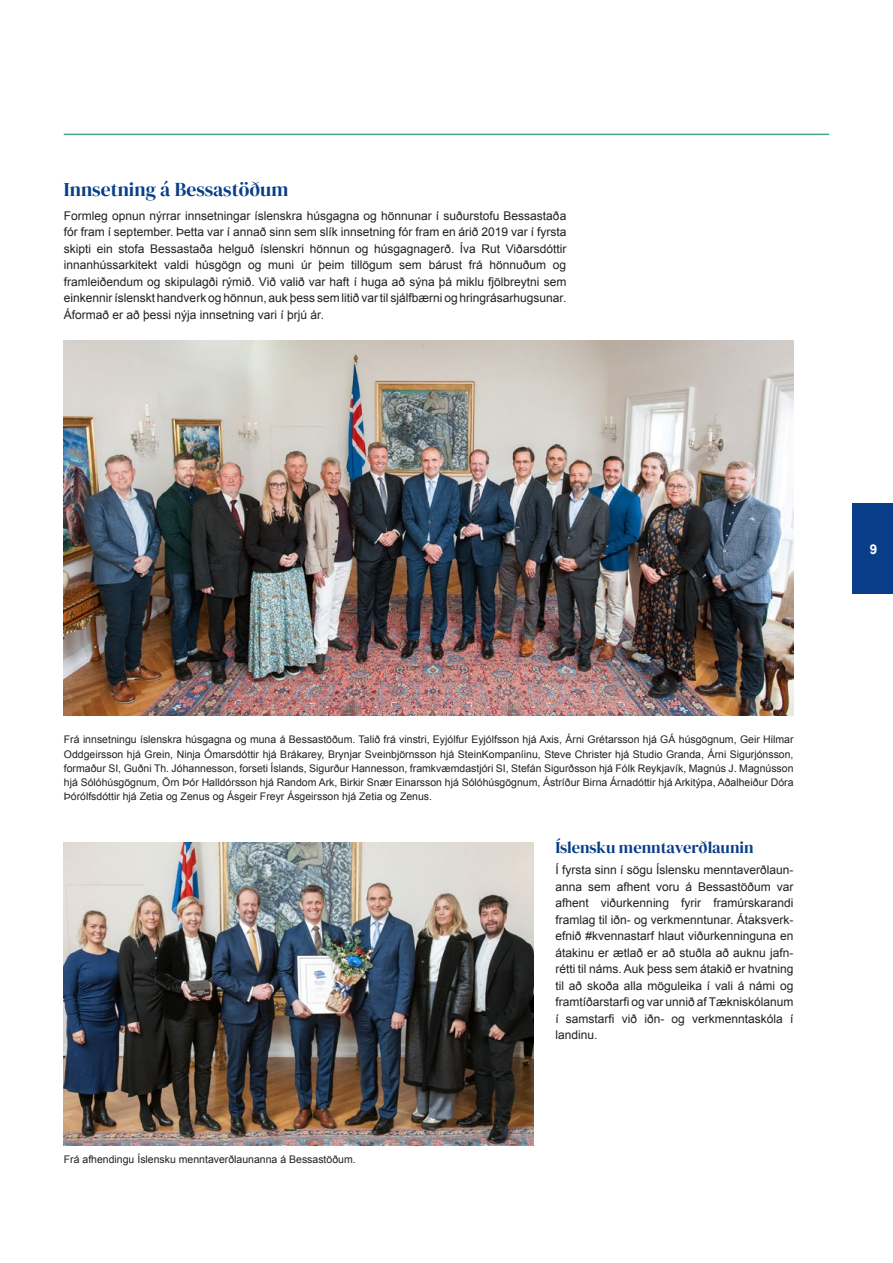
<style>
.page{position:relative;width:893px;height:1263px;background:#fff}
.page>*{position:absolute;margin:0;border:0;box-sizing:border-box;transform-origin:0 0}
.t1{font:19.5px "DM Serif Display";color:#083e89}
.t2{font:16.5px "DM Serif Display";color:#083e89}
.t3{font:700 13.5px "Arial";color:#fff}
.t4{font:12px/16.5px "Arial";color:#231f20;text-align:justify}
.t5{font:10.5px/14.2px "Arial";color:#231f20;text-align:justify}
</style>
<div class="page">
<div style="left:852px;top:504px;width:41px;height:90px;background:#083e89"></div>
<hr style="left:64px;top:134px;width:765px;height:1px;background:#4da287">
<img style="left:64px;top:341px;width:730px;height:374px">
<img style="left:64px;top:843px;width:469px;height:302px">
<h1 class="t1" style="left:64px;top:178px;width:226px">Innsetning á Bessastöðum</h1>
<p class="t4" style="left:64px;top:207px;width:504px">Formleg opnun nýrrar innsetningar íslenskra húsgagna og hönnunar í suðurstofu Bessastaða fór fram í september. Þetta var í annað sinn sem slík innsetning fór fram en árið 2019 var í fyrsta skipti ein stofa Bessastaða helguð íslenskri hönnun og húsgagnagerð. Íva Rut Viðarsdóttir innanhússarkitekt valdi húsgögn og muni úr þeim tillögum sem bárust frá hönnuðum og framleiðendum og skipulagði rýmið. Við valið var haft í huga að sýna þá miklu fjölbreytni sem einkennir íslenskt handverk og hönnun, auk þess sem litið var til sjálfbærni og hringrásarhugsunar.<br>Áformað er að þessi nýja innsetning vari í þrjú ár.</p>
<p class="t5" style="left:64px;top:733px;width:731px">Frá innsetningu íslenskra húsgagna og muna á Bessastöðum. Talið frá vinstri, Eyjólfur Eyjólfsson hjá Axis, Árni Grétarsson hjá GÁ húsgögnum, Geir Hilmar Oddgeirsson hjá Grein, Ninja Ómarsdóttir hjá Brákarey, Brynjar Sveinbjörnsson hjá SteinKompaníinu, Steve Christer hjá Studio Granda, Árni Sigurjónsson, formaður SI, Guðni Th. Jóhannesson, forseti Íslands, Sigurður Hannesson, framkvæmdastjóri SI, Stefán Sigurðsson hjá Fólk Reykjavík, Magnús J. Magnússon hjá Sólóhúsgögnum, Örn Þór Halldórsson hjá Random Ark, Birkir Snær Einarsson hjá Sólóhúsgögnum, Ástríður Birna Árnadóttir hjá Arkitýpa, Aðalheiður Dóra Þórólfsdóttir hjá Zetia og Zenus og Ásgeir Freyr Ásgeirsson hjá Zetia og Zenus.</p>
<h2 class="t2" style="left:555px;top:838px;width:200px">Íslensku menntaverðlaunin</h2>
<p class="t4" style="left:555px;top:862px;width:240px">Í fyrsta sinn í sögu Íslensku menntaverðlaun&shy;anna sem afhent voru á Bessastöðum var afhent viðurkenning fyrir framúrskarandi framlag til iðn- og verkmenntunar. Átaksverk&shy;efnið #kvennastarf hlaut viðurkenninguna en átakinu er ætlað er að stuðla að auknu jafn&shy;rétti til náms. Auk þess sem átakið er hvatning til að skoða alla möguleika í vali á námi og framtíðarstarfi og var unnið af Tækniskólanum í samstarfi við iðn- og verkmenntaskóla í landinu.</p>
<p class="t5" style="left:64px;top:1152px;width:293px">Frá afhendingu Íslensku menntaverðlaunanna á Bessastöðum.</p>
<p class="t3" style="left:870px;top:540px;width:9px">9</p>
</div>
